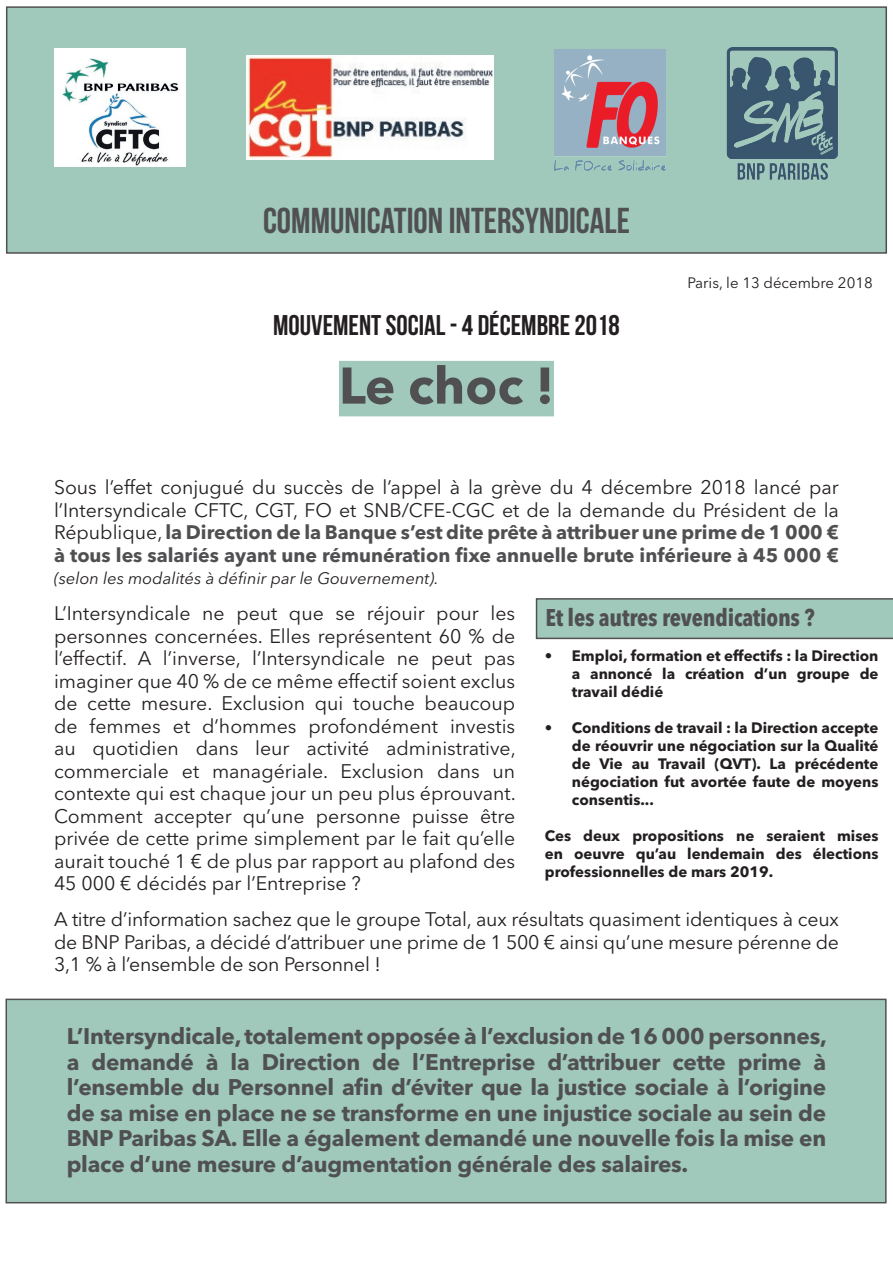
<style>
.page{position:relative;width:893px;height:1263px;background:#fff}
.page>*{position:absolute;margin:0;border:0;box-sizing:border-box;transform-origin:0 0}
.t1{font:700 51px "Avenir Next LT Pro";color:#505052}
.t2{font:700 36px "Bebas Neue";color:#505052}
.t3{font:700 28.5px "Bebas Neue";color:#231f20}
.t4{font:700 condensed 24px "Avenir Next LT Pro";letter-spacing:-.01em;color:#505052}
.t5{font:700 22.5px/25.5px "Avenir Next LT Pro";letter-spacing:-.01em;color:#505052;text-align:justify}
.t6{font:19.5px/22.5px "Avenir Next LT Pro";color:#231f20;text-align:justify}
.t7{font:italic 16.5px "Avenir Next LT Pro";color:#231f20}
.t8{font:700 15px/18px "Avenir Next LT Pro";color:#231f20;text-align:justify}
.t9{font:15px "Avenir Next LT Pro";color:#231f20}
.s1{font-weight:700;color:#505052}
</style>
<div class="page">
<div style="left:6px;top:999px;width:881px;height:204px;background:#a0c9bb;border:2px solid #505052"></div>
<div style="left:6px;top:6px;width:881px;height:248px;background:#a0c9bb;border:2px solid #505052"></div>
<div style="left:339px;top:361px;width:215px;height:55px;background:#a0c9bb"></div>
<img style="left:247px;top:55px;width:246px;height:104px">
<img style="left:554px;top:50px;width:112px;height:121px">
<img style="left:726px;top:48px;width:112px;height:132px">
<img style="left:54px;top:49px;width:132px;height:118px">
<svg style="left:536px;top:598px;width:357px;height:41px;background:#9abfb3"></svg>
<h2 class="t2" style="left:263px;top:200px;width:368px">COMMUNICATION INTERSYNDICALE</h2>
<h3 class="t3" style="left:273px;top:309px;width:348px">MOUVEMENT SOCIAL - 4 DÉCEMBRE 2018</h3>
<h1 class="t1" style="left:339px;top:354px;width:217px">Le choc !</h1>
<p class="t9" style="left:687px;top:274px;width:187px">Paris, le 13 décembre 2018</p>
<p class="t6" style="left:54px;top:476px;width:786px">Sous l’effet conjugué du succès de l’appel à la grève du 4 décembre 2018 lancé par l’Intersyndicale CFTC, CGT, FO et SNB/CFE-CGC et de la demande du Président de la République, <span class="s1">la Direction de la Banque s’est dite prête à attribuer une prime de 1 000 € à tous les salariés ayant une rémunération fixe annuelle brute inférieure à 45 000 €</span></p>
<p class="t7" style="left:54px;top:569px;width:386px">(selon les modalités à définir par le Gouvernement).</p>
<p class="t6" style="left:54px;top:602px;width:463px">L’Intersyndicale ne peut que se réjouir pour les personnes concernées. Elles représentent 60 % de l’effectif. A l’inverse, l’Intersyndicale ne peut pas imaginer que 40 % de ce même effectif soient exclus de cette mesure. Exclusion qui touche beaucoup de femmes et d’hommes profondément investis au quotidien dans leur activité administrative, commerciale et managériale. Exclusion dans un contexte qui est chaque jour un peu plus éprouvant.<br>Comment accepter qu’une personne puisse être privée de cette prime simplement par le fait qu’elle aurait touché 1 € de plus par rapport au plafond des 45 000 € décidés par l’Entreprise ?</p>
<p class="t6" style="left:54px;top:908px;width:787px">A titre d’information sachez que le groupe Total, aux résultats quasiment identiques à ceux de BNP Paribas, a décidé d’attribuer une prime de 1 500 € ainsi qu’une mesure pérenne de 3,1 % à l’ensemble de son Personnel !</p>
<p class="t4" style="left:545px;top:603px;width:271px">Et les autres revendications ?</p>
<p class="t8" style="left:572px;top:646px;width:308px;text-indent:-27px">• Emploi, formation et effectifs : la Direction a annoncé la création d’un groupe de travail dédié</p>
<p class="t8" style="left:572px;top:718px;width:308px;text-indent:-27px">• Conditions de travail : la Direction accepte de réouvrir une négociation sur la Qualité de Vie au Travail (QVT). La précédente négociation fut avortée faute de moyens consentis...</p>
<p class="t8" style="left:545px;top:826px;width:335px">Ces deux propositions ne seraient mises en oeuvre qu’au lendemain des élections professionnelles de mars 2019.</p>
<p class="t5" style="left:67px;top:1023px;width:762px">L’Intersyndicale, totalement opposée à l’exclusion de 16 000 personnes, a demandé à la Direction de l’Entreprise d’attribuer cette prime à l’ensemble du Personnel afin d’éviter que la justice sociale à l’origine de sa mise en place ne se transforme en une injustice sociale au sein de BNP Paribas SA. Elle a également demandé une nouvelle fois la mise en place d’une mesure d’augmentation générale des salaires.</p>
</div>
